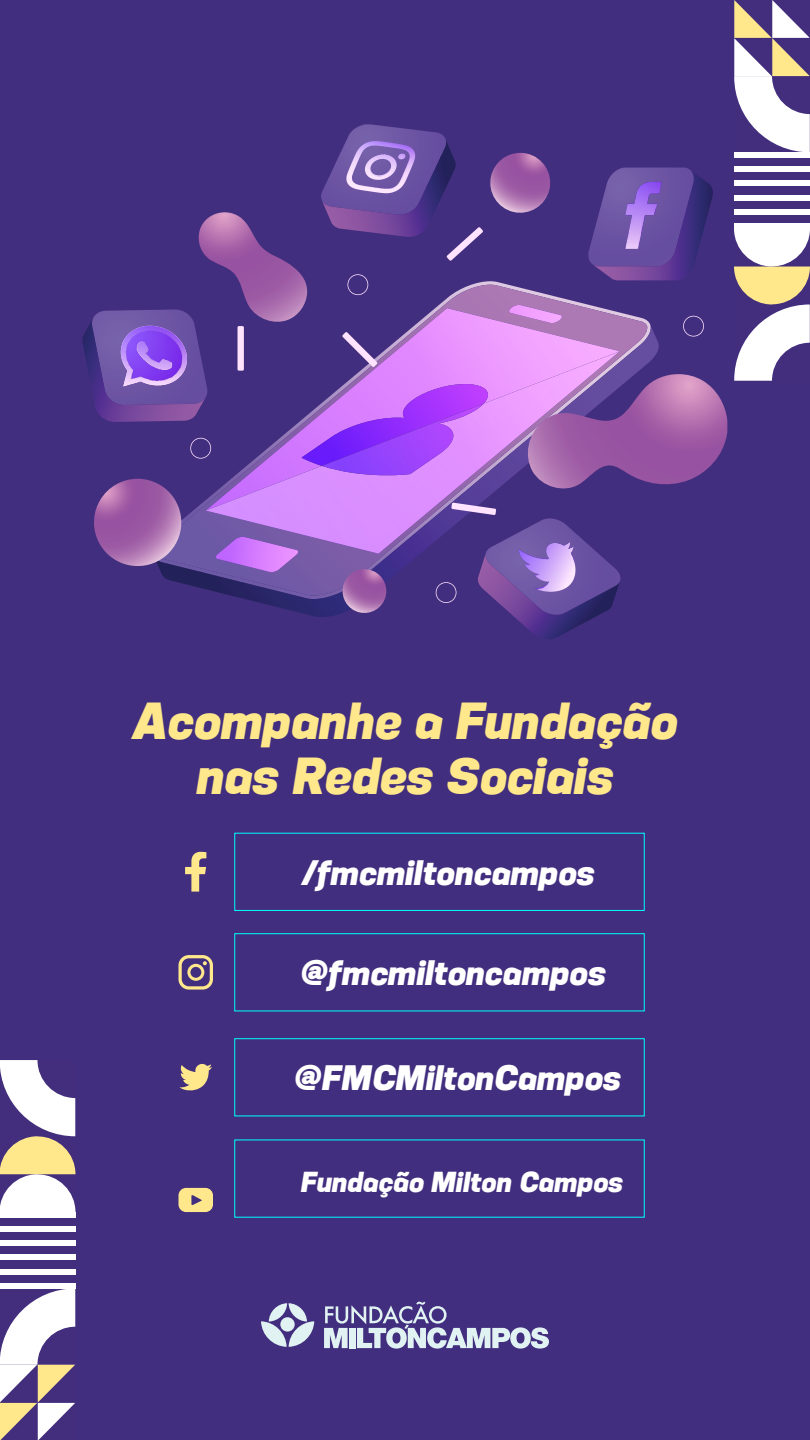
<style>
.page{position:relative;width:810px;height:1440px;background:#422e7e}
.page>*{position:absolute;margin:0;border:0;box-sizing:border-box;transform-origin:0 0}
.t1{font:italic 800 48.6px/54.7px "Konsens";color:#ffe88c;text-align:center}
.t2{font:italic 800 33px "Konsens";color:#fff}
.t3{font:italic 800 27px "Konsens";color:#fff}
</style>
<div class="page">
<div style="left:234px;top:833px;width:411px;height:78px;border:1px solid #0ff"></div>
<div style="left:234px;top:933px;width:411px;height:78px;border:1px solid #0ff"></div>
<div style="left:234px;top:1038px;width:411px;height:78px;border:1px solid #0ff"></div>
<svg style="left:185px;top:852px;width:21px;height:40px"></svg>
<svg style="left:179px;top:955px;width:34px;height:35px"></svg>
<svg style="left:180px;top:1064px;width:32px;height:27px"></svg>
<svg style="left:179px;top:1188px;width:34px;height:24px"></svg>
<svg style="left:261px;top:1303px;width:53px;height:44px"></svg>
<svg style="left:324px;top:1301px;width:225px;height:48px"></svg>
<svg style="left:0;top:1060px;width:75px;height:380px"></svg>
<svg style="left:734px;top:229px;width:76px;height:152px"></svg>
<div style="left:734px;top:223px;width:76px;height:6px;background:#fff"></div>
<div style="left:734px;top:209px;width:76px;height:5px;background:#fff"></div>
<div style="left:734px;top:195px;width:76px;height:5px;background:#fff"></div>
<div style="left:734px;top:181px;width:76px;height:5px;background:#fff"></div>
<div style="left:734px;top:167px;width:76px;height:5px;background:#fff"></div>
<div style="left:734px;top:152px;width:76px;height:5px;background:#fff"></div>
<svg style="left:734px;top:0;width:76px;height:152px"></svg>
<svg style="left:357px;top:285px;width:291px;height:39px"></svg>
<svg style="left:161px;top:324px;width:490px;height:293px"></svg>
<img style="left:308px;top:308px;width:312px;height:43px">
<img style="left:508px;top:305px;width:55px;height:18px">
<img style="left:215px;top:554px;width:84px;height:18px">
<img style="left:206px;top:351px;width:414px;height:203px">
<img style="left:322px;top:404px;width:162px;height:71px">
<svg style="left:340px;top:569px;width:48px;height:46px"></svg>
<svg style="left:94px;top:479px;width:94px;height:93px"></svg>
<svg style="left:524px;top:374px;width:203px;height:120px"></svg>
<svg style="left:347px;top:274px;width:21px;height:21px"></svg>
<svg style="left:190px;top:438px;width:21px;height:21px"></svg>
<svg style="left:683px;top:316px;width:21px;height:21px"></svg>
<svg style="left:342px;top:332px;width:35px;height:35px"></svg>
<svg style="left:588px;top:168px;width:125px;height:112px"></svg>
<img style="left:625px;top:182px;width:37px;height:67px">
<svg style="left:436px;top:503px;width:184px;height:136px"></svg>
<img style="left:520px;top:542px;width:50px;height:17px">
<svg style="left:82px;top:212px;width:226px;height:210px"></svg>
<img style="left:137px;top:342px;width:26px;height:28px">
<svg style="left:321px;top:124px;width:229px;height:137px"></svg>
<h1 class="t1" style="left:133px;top:692px;width:546px">Acompanhe a Fundação nas Redes Sociais</h1>
<p class="t2" style="left:302px;top:851px;width:294px">/fmcmiltoncampos</p>
<p class="t2" style="left:300px;top:952px;width:307px">@fmcmiltoncampos</p>
<p class="t2" style="left:294px;top:1057px;width:329px">@FMCMiltonCampos</p>
<p class="t3" style="left:301px;top:1164px;width:324px">Fundação Milton Campos</p>
</div>
